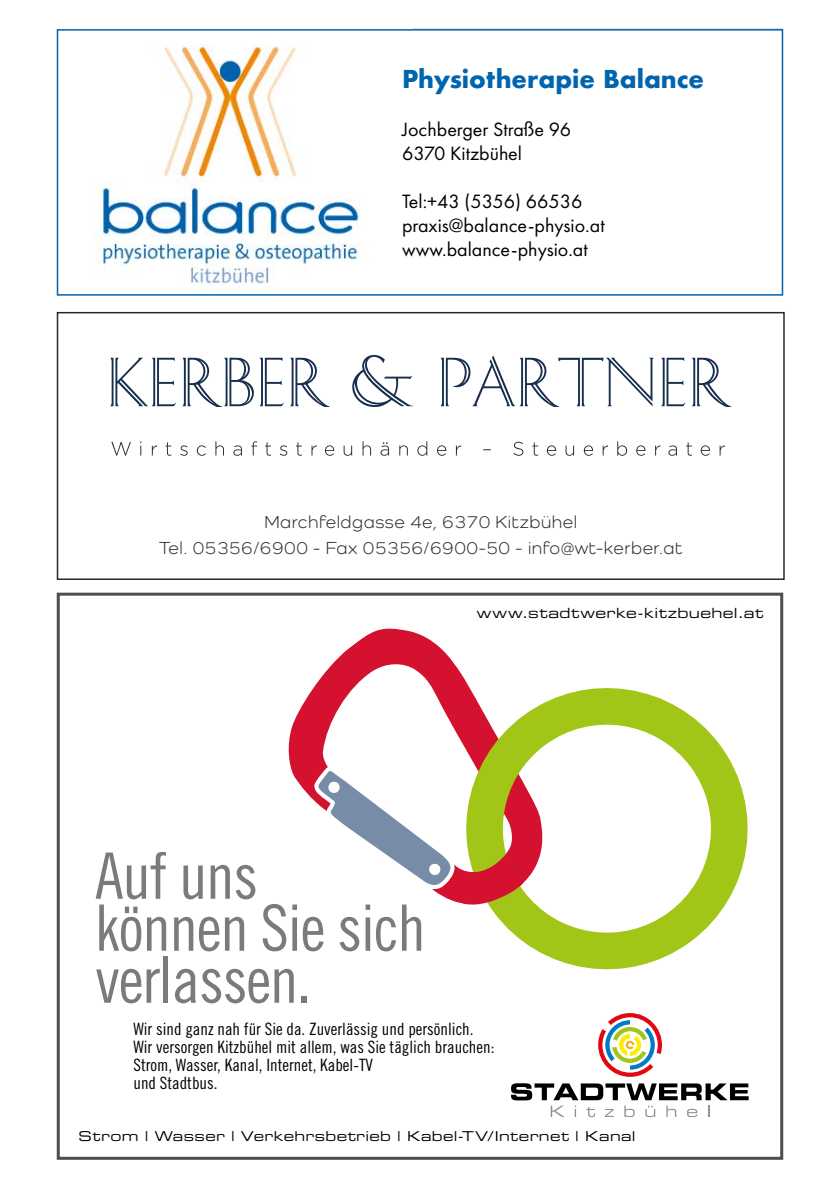
<style>
.page{position:relative;width:840px;height:1191px;background:#fff}
.page>*{position:absolute;margin:0;border:0;box-sizing:border-box;transform-origin:0 0}
.t1{font:64px/52px "Trade Gothic Cond Eighteen";letter-spacing:-.02em;color:#7c7b7b}
.t2{font:700 24px "Futura";color:#0064af}
.t3{font:20px "Futura PT";color:#000}
.t4{font:18px "Como";letter-spacing:.03em;color:#292928}
.t5{font:17px/18px "Trade Gothic Cond Eighteen";color:#000}
.t6{font:14px "Eurostile Extended Two";letter-spacing:.03em;color:#000}
.t7{font:13.6px "Eurostile Extended Two";letter-spacing:.025em;color:#000}
</style>
<div class="page">
<img style="left:97px;top:45px;width:270px;height:245px">
<div style="left:57px;top:29px;width:725px;height:267px;border:2px solid #0064af"></div>
<div style="left:57px;top:312px;width:727px;height:268px;background:#fff;border:2px solid #292928"></div>
<svg style="left:111px;top:441px;width:613px;height:15px"></svg>
<svg style="left:110px;top:355px;width:621px;height:52px"></svg>
<svg style="left:288px;top:628px;width:155px;height:175px"></svg>
<svg style="left:428px;top:650px;width:317px;height:320px"></svg>
<svg style="left:317px;top:770px;width:206px;height:137px"></svg>
<svg style="left:598px;top:1013px;width:63px;height:63px"></svg>
<svg style="left:511px;top:1083px;width:237px;height:34px"></svg>
<div style="left:57px;top:592px;width:725px;height:567px;border:3px solid #504f4f"></div>
<p class="t2" style="left:402px;top:62px;width:303px">Physiotherapie Balance</p>
<p class="t3" style="left:402px;top:117px;width:170px">Jochberger Straße 96</p>
<p class="t3" style="left:402px;top:141px;width:121px">6370 Kitzbühel</p>
<p class="t3" style="left:402px;top:189px;width:182px">Tel:+43 (5356) 66536</p>
<p class="t3" style="left:402px;top:213px;width:204px">praxis@balance-physio.at</p>
<p class="t3" style="left:402px;top:237px;width:187px">www.balance-physio.at</p>
<p class="t4" style="left:264px;top:511px;width:314px">Marchfeldgasse 4e, 6370 Kitzbühel</p>
<p class="t4" style="left:159px;top:537px;width:524px">Tel. 05356/6900 - Fax 05356/6900-50 - info@wt-kerber.at</p>
<p class="t6" style="left:476px;top:603px;width:288px">www.stadtwerke-kitzbuehel.at</p>
<p class="t1" style="left:95px;top:849px;width:332px">Auf uns können Sie sich verlassen.</p>
<p class="t5" style="left:133px;top:1019px;width:362px">Wir sind ganz nah für Sie da. Zuverlässig und persönlich.<br>Wir versorgen Kitzbühel mit allem, was Sie täglich brauchen:<br>Strom, Wasser, Kanal, Internet, Kabel-TV<br>und Stadtbus.</p>
<p class="t7" style="left:78px;top:1126px;width:558px">Strom | Wasser | Verkehrsbetrieb | Kabel-TV/Internet | Kanal</p>
</div>
